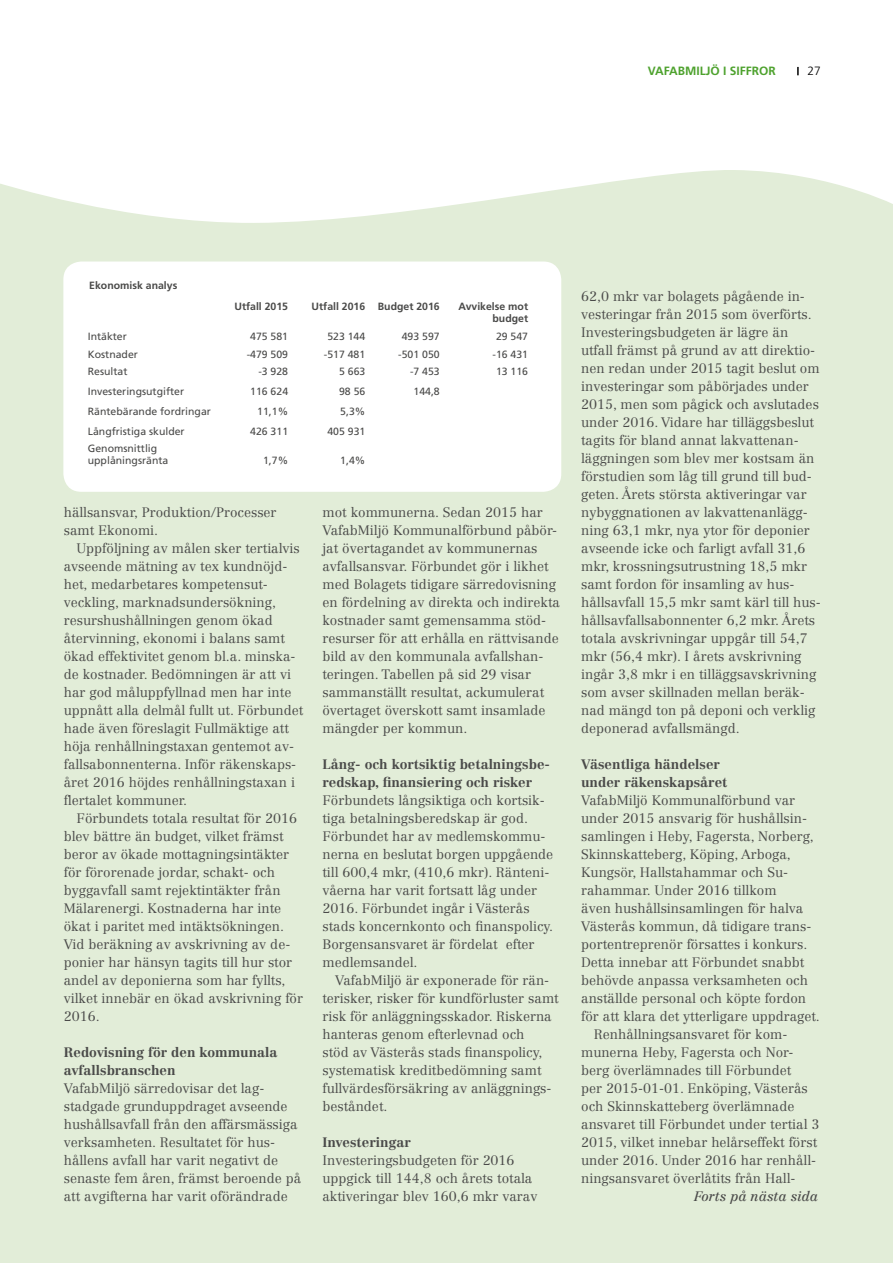
<style>
.page{position:relative;width:893px;height:1263px;background:#fff}
.page>*{position:absolute;margin:0;border:0;box-sizing:border-box;transform-origin:0 0}
.t1{font:300 13.5px/18px "Centennial LT Std";color:#4a4a49}
.t2{font:700 13.5px/18px "Centennial LT Std";color:#4a4a49}
.t3{font:italic 13.5px "Centennial LT Std";color:#4a4a49}
.t4{font:700 12px "Frutiger LT Std";color:#4ea22e}
.t5{font:300 12px "Frutiger LT Std";color:#000}
.t6{font:10.5px/11.2px "Frutiger LT Std";color:#4a4a49}
.t7{font:700 10.5px/12px "Frutiger LT Std";color:#4a4a49;text-align:right}
</style>
<div class="page">
<div style="left:0;top:121px;width:893px;height:1142px;background:#e2edd8"></div>
<svg style="left:0;top:66px;width:893px;height:157px;fill:#fff"></svg>
<div style="left:63px;top:261px;width:498px;height:231px;background:#fff;border-radius:18px"></div>
<svg style="left:797px;top:67px;width:2px;height:8px"></svg>
<p class="t4" style="left:648px;top:64px;width:130px">VAFABMILJÖ I SIFFROR</p>
<p class="t5" style="left:807px;top:64px;width:15px">27</p>
<p class="t7" style="left:89px;top:279px;width:90px">Ekonomisk analys</p>
<p class="t7" style="left:234px;top:301px;width:55px">Utfall 2015</p>
<p class="t7" style="left:312px;top:301px;width:130px">Utfall 2016 Budget 2016</p>
<p class="t7" style="left:458px;top:301px;width:71px">Avvikelse mot budget</p>
<p class="t6" style="left:88px;top:331px;width:41px">Intäkter</p>
<p class="t6" style="left:250px;top:331px;width:39px">475 581</p>
<p class="t6" style="left:327px;top:331px;width:39px">523 144</p>
<p class="t6" style="left:402px;top:331px;width:39px">493 597</p>
<p class="t6" style="left:496px;top:331px;width:34px">29 547</p>
<p class="t6" style="left:88px;top:348px;width:52px">Kostnader</p>
<p class="t6" style="left:247px;top:348px;width:43px">-479 509</p>
<p class="t6" style="left:324px;top:348px;width:43px">-517 481</p>
<p class="t6" style="left:398px;top:348px;width:43px">-501 050</p>
<p class="t6" style="left:492px;top:348px;width:37px">-16 431</p>
<p class="t6" style="left:88px;top:366px;width:41px">Resultat</p>
<p class="t6" style="left:258px;top:366px;width:31px">-3 928</p>
<p class="t6" style="left:339px;top:366px;width:28px">5 663</p>
<p class="t6" style="left:410px;top:366px;width:31px">-7 453</p>
<p class="t6" style="left:496px;top:366px;width:34px">13 116</p>
<p class="t6" style="left:88px;top:386px;width:98px">Investeringsutgifter</p>
<p class="t6" style="left:250px;top:386px;width:39px">116 624</p>
<p class="t6" style="left:339px;top:386px;width:28px">98 56</p>
<p class="t6" style="left:413px;top:386px;width:28px">144,8</p>
<p class="t6" style="left:88px;top:406px;width:125px">Räntebärande fordringar</p>
<p class="t6" style="left:257px;top:406px;width:32px">11,1%</p>
<p class="t6" style="left:340px;top:406px;width:27px">5,3%</p>
<p class="t6" style="left:88px;top:425px;width:98px">Långfristiga skulder</p>
<p class="t6" style="left:250px;top:425px;width:39px">426 311</p>
<p class="t6" style="left:327px;top:425px;width:39px">405 931</p>
<p class="t6" style="left:88px;top:443px;width:82px">Genomsnittlig upplåningsränta</p>
<p class="t6" style="left:263px;top:454px;width:27px">1,7%</p>
<p class="t6" style="left:340px;top:454px;width:27px">1,4%</p>
<p class="t1" style="left:64px;top:503px;width:214px">hällsansvar, Produktion/Processer samt Ekonomi.</p>
<p class="t1" style="left:64px;top:539px;width:241px;text-indent:13px">Uppföljning av målen sker tertialvis avseende mätning av tex kundnöjd&shy;het, medarbetares kompetensut&shy;veckling, marknadsundersökning, resurshushållningen genom ökad återvinning, ekonomi i balans samt ökad effektivitet genom bl.a. minska&shy;de kostnader. Bedömningen är att vi har god måluppfyllnad men har inte uppnått alla delmål fullt ut. Förbundet hade även föreslagit Fullmäktige att höja renhållningstaxan gentemot av&shy;fallsabonnenterna. Inför räkenskaps&shy;året 2016 höjdes renhållningstaxan i flertalet kommuner.</p>
<p class="t1" style="left:64px;top:809px;width:241px;text-indent:13px">Förbundets totala resultat för 2016 blev bättre än budget, vilket främst beror av ökade mottagningsintäkter för förorenade jordar, schakt- och byggavfall samt rejektintäkter från Mälarenergi. Kostnaderna har inte ökat i paritet med intäktsökningen.<br>Vid beräkning av avskrivning av de&shy;ponier har hänsyn tagits till hur stor andel av deponierna som har fyllts, vilket innebär en ökad avskrivning för 2016.</p>
<p class="t2" style="left:64px;top:1043px;width:215px">Redovisning för den kommunala avfallsbranschen</p>
<p class="t1" style="left:64px;top:1079px;width:239px">VafabMiljö särredovisar det lag&shy;stadgade grunduppdraget avseende hushållsavfall från den affärsmässiga verksamheten. Resultatet för hus&shy;hållens avfall har varit negativt de senaste fem åren, främst beroende på att avgifterna har varit oförändrade</p>
<p class="t1" style="left:322px;top:503px;width:239px">mot kommunerna. Sedan 2015 har VafabMiljö Kommunalförbund påbör&shy;jat övertagandet av kommunernas avfallsansvar. Förbundet gör i likhet med Bolagets tidigare särredovisning en fördelning av direkta och indirekta kostnader samt gemensamma stöd&shy;resurser för att erhålla en rättvisande bild av den kommunala avfallshan&shy;teringen. Tabellen på sid 29 visar sammanställt resultat, ackumulerat övertaget överskott samt insamlade mängder per kommun.</p>
<p class="t2" style="left:322px;top:755px;width:229px">Lång- och kortsiktig betalningsbe&shy;redskap, finansiering och risker</p>
<p class="t1" style="left:322px;top:791px;width:232px">Förbundets långsiktiga och kortsik&shy;tiga betalningsberedskap är god.<br>Förbundet har av medlemskommu&shy;nerna en beslutat borgen uppgående till 600,4 mkr, (410,6 mkr). Ränteni&shy;våerna har varit fortsatt låg under 2016. Förbundet ingår i Västerås stads koncernkonto och finanspolicy.<br>Borgensansvaret är fördelat efter medlemsandel.</p>
<p class="t1" style="left:322px;top:971px;width:238px;text-indent:13px">VafabMiljö är exponerade för rän&shy;terisker, risker för kundförluster samt risk för anläggningsskador. Riskerna hanteras genom efterlevnad och<br>stöd av Västerås stads finanspolicy, systematisk kreditbedömning samt fullvärdesförsäkring av anläggnings&shy;beståndet.</p>
<p class="t2" style="left:322px;top:1133px;width:90px">Investeringar</p>
<p class="t1" style="left:322px;top:1151px;width:216px">Investeringsbudgeten för 2016 uppgick till 144,8 och årets totala aktiveringar blev 160,6 mkr varav</p>
<p class="t1" style="left:581px;top:287px;width:241px">62,0 mkr var bolagets pågående in&shy;vesteringar från 2015 som överförts.<br>Investeringsbudgeten är lägre än utfall främst på grund av att direktio&shy;nen redan under 2015 tagit beslut om investeringar som påbörjades under 2015, men som pågick och avslutades under 2016. Vidare har tilläggsbeslut tagits för bland annat lakvattenan&shy;läggningen som blev mer kostsam än förstudien som låg till grund till bud&shy;geten. Årets största aktiveringar var nybyggnationen av lakvattenanlägg&shy;ning 63,1 mkr, nya ytor för deponier avseende icke och farligt avfall 31,6 mkr, krossningsutrustning 18,5 mkr samt fordon för insamling av hus&shy;hållsavfall 15,5 mkr samt kärl till hus&shy;hållsavfallsabonnenter 6,2 mkr. Årets totala avskrivningar uppgår till 54,7 mkr (56,4 mkr). I årets avskrivning ingår 3,8 mkr i en tilläggsavskrivning som avser skillnaden mellan beräk&shy;nad mängd ton på deponi och verklig deponerad avfallsmängd.</p>
<p class="t2" style="left:581px;top:755px;width:148px">Väsentliga händelser under räkenskapsåret</p>
<p class="t1" style="left:581px;top:791px;width:216px">VafabMiljö Kommunalförbund var</p>
<p class="t1" style="left:581px;top:809px;width:227px">under 2015 ansvarig för hushållsin-</p>
<p class="t1" style="left:581px;top:827px;width:234px">samlingen i Heby, Fagersta, Norberg,</p>
<p class="t1" style="left:581px;top:845px;width:211px">Skinnskatteberg, Köping, Arboga,</p>
<p class="t1" style="left:581px;top:863px;width:208px">Kungsör, Hallstahammar och Su-</p>
<p class="t1" style="left:581px;top:881px;width:197px">rahammar. Under 2016 tillkom</p>
<p class="t1" style="left:581px;top:899px;width:224px">även hushållsinsamlingen för halva</p>
<p class="t1" style="left:581px;top:917px;width:232px">Västerås kommun, då tidigare trans-</p>
<p class="t1" style="left:581px;top:935px;width:228px">portentreprenör försattes i konkurs.</p>
<p class="t1" style="left:581px;top:953px;width:225px">Detta innebar att Förbundet snabbt</p>
<p class="t1" style="left:581px;top:971px;width:228px">behövde anpassa verksamheten och</p>
<p class="t1" style="left:581px;top:989px;width:227px">anställde personal och köpte fordon</p>
<p class="t1" style="left:581px;top:1007px;width:240px">för att klara det ytterligare uppdraget.</p>
<p class="t1" style="left:594px;top:1025px;width:195px">Renhållningsansvaret för kom-</p>
<p class="t1" style="left:581px;top:1043px;width:214px">munerna Heby, Fagersta och Nor-</p>
<p class="t1" style="left:581px;top:1061px;width:212px">berg överlämnades till Förbundet</p>
<p class="t1" style="left:581px;top:1079px;width:228px">per 2015-01-01. Enköping, Västerås</p>
<p class="t1" style="left:581px;top:1097px;width:215px">och Skinnskatteberg överlämnade</p>
<p class="t1" style="left:581px;top:1115px;width:240px">ansvaret till Förbundet under tertial 3</p>
<p class="t1" style="left:581px;top:1133px;width:237px">2015, vilket innebar helårseffekt först</p>
<p class="t1" style="left:581px;top:1151px;width:236px">under 2016. Under 2016 har renhåll-</p>
<p class="t1" style="left:581px;top:1169px;width:216px">ningsansvaret överlåtits från Hall-</p>
<p class="t3" style="left:694px;top:1188px;width:125px">Forts på nästa sida</p>
</div>
